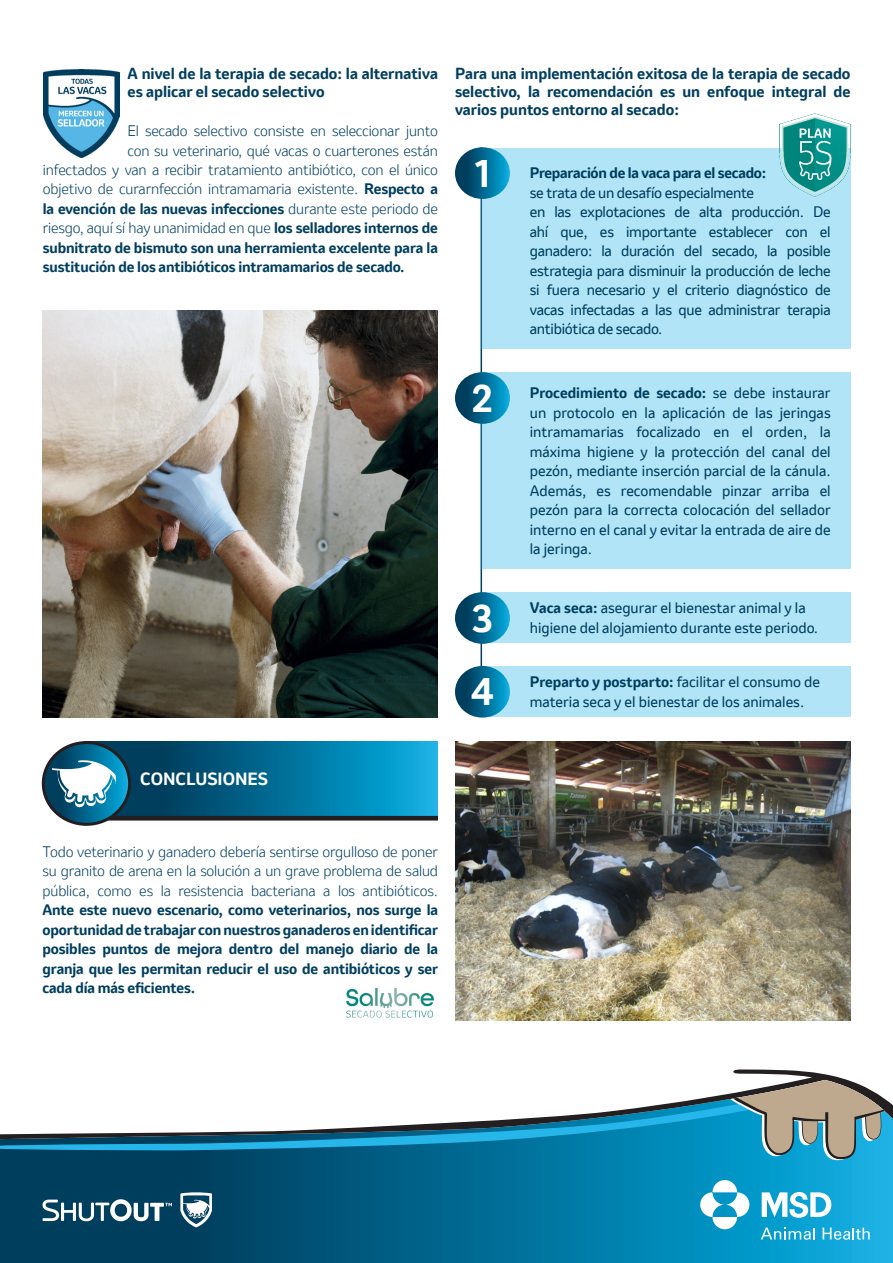
<style>
.page{position:relative;width:893px;height:1263px;background:#fff}
.page>*{position:absolute;margin:0;border:0;box-sizing:border-box;transform-origin:0 0}
.t1{font:700 36px "Invention";color:#fff}
.t2{font:700 16.5px "Invention";color:#fff}
.t3{font:700 15px/18px "Invention";color:#003e5e}
.t4{font:14.25px/19.5px "Invention";color:#003e5e;text-align:justify}
.t5{font:700 14.25px/19.5px "Invention";letter-spacing:-.01em;color:#003e5e;text-align:justify}
.t6{font:300 14.25px "Invention";letter-spacing:-.01em;color:#003e5e}
.t7{font:14.25px "Invention";letter-spacing:-.02em;color:#003e5e}
.s1{font-weight:700}
.s2{font-weight:300}
</style>
<div class="page">
<svg style="left:0;top:1139px;width:893px;height:124px;background:#026890"></svg>
<svg style="left:0;top:1139px;width:730px;height:11px;background:#0d83af"></svg>
<svg style="left:0;top:1069px;width:893px;height:70px"></svg>
<svg style="left:730px;top:1080px;width:158px;height:80px;background:#7c9ea0"></svg>
<svg style="left:700px;top:1180px;width:49px;height:49px"></svg>
<svg style="left:762px;top:1192px;width:69px;height:26px"></svg>
<svg style="left:823px;top:1227px;width:47px;height:13px"></svg>
<svg style="left:761px;top:1227px;width:54px;height:13px"></svg>
<hr style="left:481px;top:147px;width:1px;height:555px;background:#003e5e">
<div style="left:481px;top:148px;width:369px;height:201px;background:#b1e4f7"></div>
<div style="left:481px;top:373px;width:369px;height:196px;background:#b1e4f7"></div>
<div style="left:481px;top:593px;width:369px;height:50px;background:#b1e4f7"></div>
<div style="left:481px;top:667px;width:369px;height:50px;background:#b1e4f7"></div>
<svg style="left:455px;top:147px;width:55px;height:52px"></svg>
<svg style="left:455px;top:372px;width:55px;height:52px"></svg>
<svg style="left:455px;top:592px;width:55px;height:52px"></svg>
<svg style="left:455px;top:666px;width:55px;height:52px"></svg>
<svg style="left:93px;top:741px;width:345px;height:75px;background:#03719a"></svg>
<hr style="left:85px;top:816px;width:353px;height:4px;background:#231f20">
<svg style="left:43px;top:742px;width:87px;height:82px"></svg>
<div style="left:42px;top:741px;width:89px;height:85px;border:3px solid #231f20;border-radius:50%"></div>
<img style="left:43px;top:310px;width:395px;height:408px">
<img style="left:455px;top:741px;width:395px;height:279px">
<img style="left:780px;top:113px;width:70px;height:83px">
<img style="left:346px;top:987px;width:88px;height:31px">
<img style="left:43px;top:70px;width:77px;height:88px">
<svg style="left:43px;top:1199px;width:129px;height:22px"></svg>
<svg style="left:180px;top:1192px;width:32px;height:35px"></svg>
<p class="t3" style="left:128px;top:65px;width:312px">A nivel de la terapia de secado: la alternativa es aplicar el secado selectivo</p>
<p class="t6" style="left:128px;top:121px;width:312px">El secado selectivo consiste en seleccionar junto</p>
<p class="t6" style="left:128px;top:141px;width:312px">con su veterinario, qué vacas o cuarterones están</p>
<p class="t6" style="left:43px;top:160px;width:397px">infectados y van a recibir tratamiento antibiótico, con el único</p>
<p class="t6" style="left:43px;top:179px;width:397px">objetivo de curarnfección intramamaria existente. <span class="s1">Respecto a</span></p>
<p class="t5" style="left:43px;top:199px;width:397px">la evención de las nuevas infecciones <span class="s2">durante este periodo de</span></p>
<p class="t6" style="left:43px;top:218px;width:397px">riesgo, aquí sí hay unanimidad en que <span class="s1">los selladores internos de</span></p>
<p class="t5" style="left:43px;top:238px;width:397px">subnitrato de bismuto son una herramienta excelente para la</p>
<p class="t5" style="left:43px;top:257px;width:363px">sustitución de los antibióticos intramamarios de secado.</p>
<p class="t3" style="left:455px;top:65px;width:397px;text-align:justify">Para una implementación exitosa de la terapia de secado selectivo, la recomendación es un enfoque integral de varios puntos entorno al secado:</p>
<p class="t1" style="left:475px;top:147px;width:17px">1</p>
<p class="t5" style="left:530px;top:163px;width:238px">Preparación de la vaca para el secado:</p>
<p class="t7" style="left:530px;top:182px;width:226px">se trata de un desafío especialmente</p>
<p class="t4" style="left:530px;top:202px;width:302px">en las explotaciones de alta producción. De ahí que, es importante establecer con el ganadero: la duración del secado, la posible estrategia para disminuir la producción de leche si fuera necesario y el criterio diagnóstico de vacas infectadas a las que administrar terapia antibiótica de secado.</p>
<p class="t1" style="left:472px;top:372px;width:22px">2</p>
<p class="t1" style="left:472px;top:592px;width:22px">3</p>
<p class="t1" style="left:471px;top:666px;width:24px">4</p>
<p class="t4" style="left:530px;top:383px;width:302px"><span class="s1">Procedimiento de secado:</span> se debe instaurar un protocolo en la aplicación de las jeringas intramamarias focalizado en el orden, la máxima higiene y la protección del canal del pezón, mediante inserción parcial de la cánula.<br>Además, es recomendable pinzar arriba el pezón para la correcta colocación del sellador interno en el canal y evitar la entrada de aire de la jeringa.</p>
<p class="t4" style="left:530px;top:598px;width:290px"><span class="s1">Vaca seca:</span> asegurar el bienestar animal y la higiene del alojamiento durante este periodo.</p>
<p class="t4" style="left:530px;top:672px;width:292px"><span class="s1">Preparto y postparto:</span> facilitar el consumo de materia seca y el bienestar de los animales.</p>
<p class="t2" style="left:140px;top:767px;width:129px">CONCLUSIONES</p>
<p class="t5" style="left:43px;top:842px;width:397px"><span class="s2">Todo veterinario y ganadero debería sentirse orgulloso de poner su granito de arena en la solución a un grave problema de salud pública, como es la resistencia bacteriana a los antibióticos.<br></span>Ante este nuevo escenario, como veterinarios, nos surge la oportunidad de trabajar con nuestros ganaderos en identificar posibles puntos de mejora dentro del manejo diario de la granja que les permitan reducir el uso de antibióticos y ser cada día más eficientes.</p>
</div>
